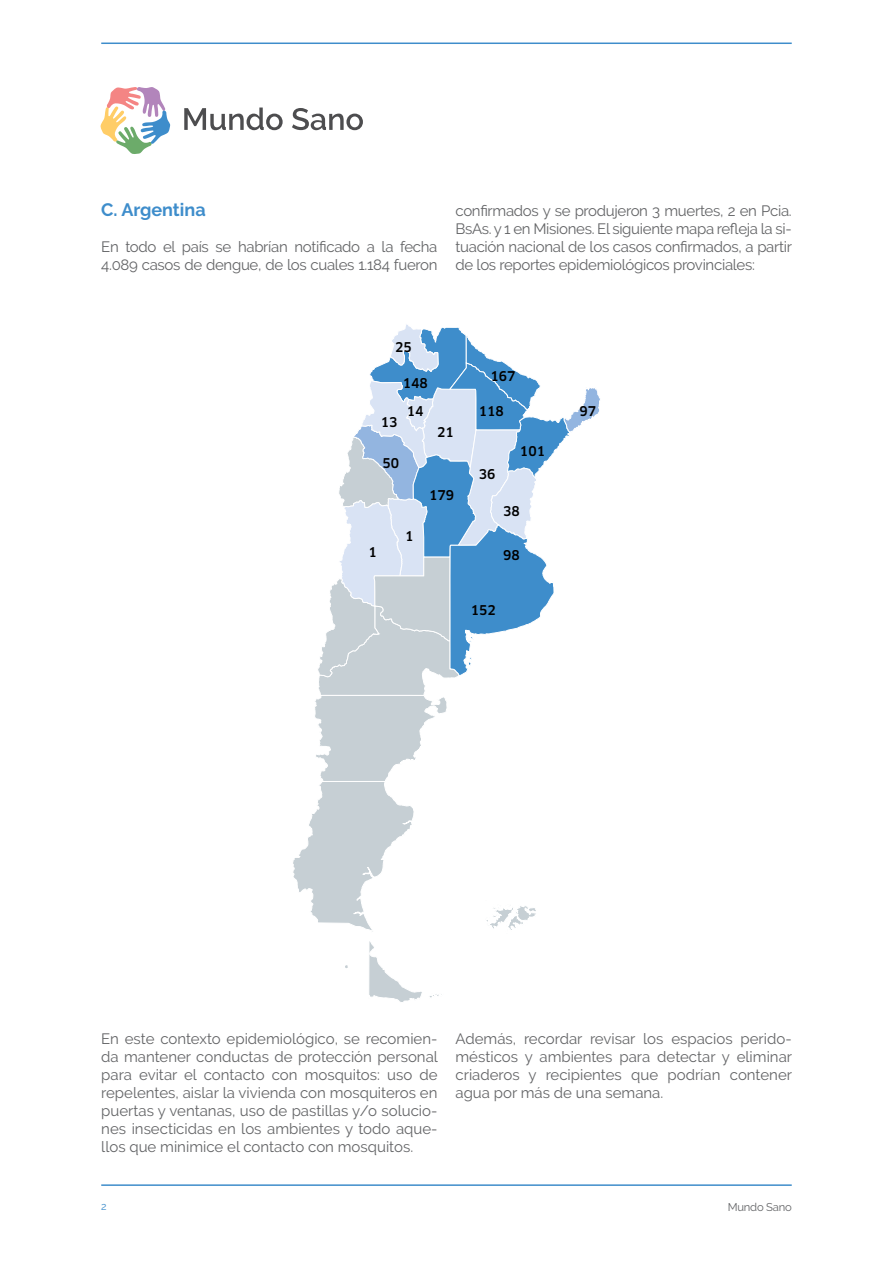
<style>
.page{position:relative;width:893px;height:1263px;background:#fff}
.page>*{position:absolute;margin:0;border:0;box-sizing:border-box;transform-origin:0 0}
.t1{font:700 18px "Raleway";color:#3e8dcb}
.t2{font:15px/18px "Raleway";letter-spacing:-.02em;color:#636466;text-align:justify}
.t3{font:500 13.2px "Clan";color:#000}
.t4{font:11.25px "Raleway";letter-spacing:-.02em;color:#636466}
.t5{font:10.5px "Raleway";color:#3e8dcb}
</style>
<div class="page">
<hr style="left:101px;top:1184px;width:691px;height:2px;background:#3e8dcb">
<hr style="left:101px;top:43px;width:691px;height:1px;background:#3e8dcb">
<svg style="left:184px;top:108px;width:179px;height:22px"></svg>
<svg style="left:101px;top:87px;width:69px;height:67px"></svg>
<svg style="left:293px;top:324px;width:307px;height:678px"></svg>
<p class="t1" style="left:101px;top:199px;width:106px">C. Argentina</p>
<p class="t2" style="left:101px;top:238px;width:338px">En todo el país se habrían notificado a la fecha<br>4.089 casos de dengue, de los cuales 1.184 fueron</p>
<p class="t2" style="left:455px;top:202px;width:338px">confirmados y se produjeron 3 muertes, 2 en Pcia.<br>BsAs. y 1 en Misiones. El siguiente mapa refleja la si&shy;tuación nacional de los casos confirmados, a partir de los reportes epidemiológicos provinciales:</p>
<p class="t3" style="left:395px;top:339px;width:18px">25</p>
<p class="t3" style="left:403px;top:375px;width:27px">148</p>
<p class="t3" style="left:381px;top:414px;width:18px">13</p>
<p class="t3" style="left:407px;top:403px;width:18px">14</p>
<p class="t3" style="left:382px;top:455px;width:18px">50</p>
<p class="t3" style="left:437px;top:424px;width:18px">21</p>
<p class="t3" style="left:368px;top:544px;width:10px">1</p>
<p class="t3" style="left:405px;top:528px;width:10px">1</p>
<p class="t3" style="left:429px;top:486px;width:27px">179</p>
<p class="t3" style="left:490px;top:368px;width:27px">167</p>
<p class="t3" style="left:479px;top:403px;width:27px">118</p>
<p class="t3" style="left:479px;top:465px;width:18px">36</p>
<p class="t3" style="left:520px;top:443px;width:27px">101</p>
<p class="t3" style="left:503px;top:502px;width:18px">38</p>
<p class="t3" style="left:503px;top:547px;width:18px">98</p>
<p class="t3" style="left:471px;top:602px;width:27px">152</p>
<p class="t3" style="left:579px;top:403px;width:18px">97</p>
<p class="t2" style="left:101px;top:1030px;width:338px">En este contexto epidemiológico, se recomien&shy;da mantener conductas de protección personal para evitar el contacto con mosquitos: uso de repelentes, aislar la vivienda con mosquiteros en puertas y ventanas, uso de pastillas y/o solucio&shy;nes insecticidas en los ambientes y todo aque&shy;llos que minimice el contacto con mosquitos.</p>
<p class="t2" style="left:455px;top:1030px;width:338px">Además, recordar revisar los espacios perido&shy;mésticos y ambientes para detectar y eliminar criaderos y recipientes que podrían contener agua por más de una semana.</p>
<p class="t5" style="left:101px;top:1200px;width:7px">2</p>
<p class="t4" style="left:728px;top:1200px;width:65px">Mundo Sano</p>
</div>
